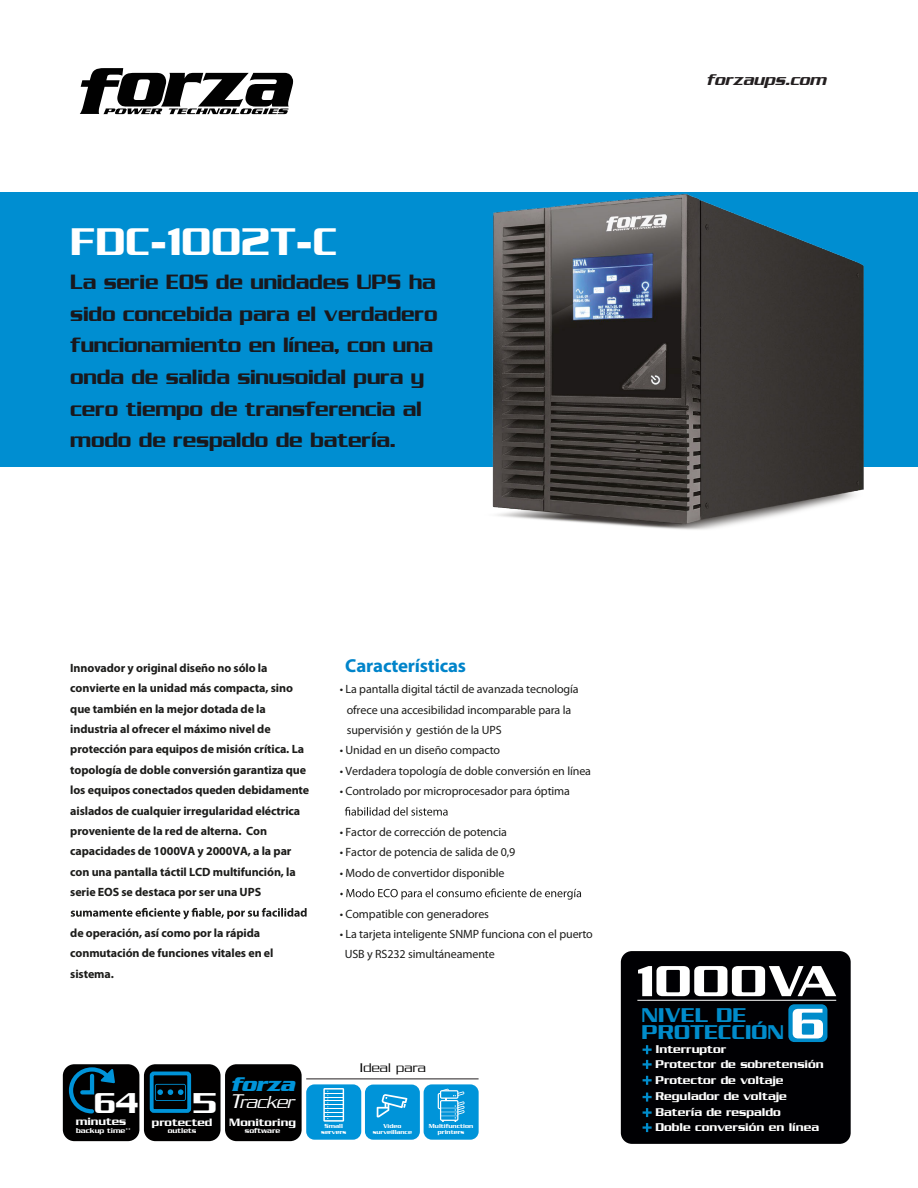
<style>
.page{position:relative;width:918px;height:1188px;background:#fff}
.page>*{position:absolute;margin:0;border:0;box-sizing:border-box;transform-origin:0 0}
.t1{font:47.1px "Serpentine Sans ICG";letter-spacing:-.005em;color:#fff;scale:1.11 1}
.t2{font:41.85px "Serpentine Sans ICG";letter-spacing:-.01em;color:#fff}
.t3{font:31.2px "Serpentine Sans ICG";color:#fff}
.t4{font:31.2px "Serpentine Sans ICG";color:#fff;scale:1.13 1}
.t5{font:22.5px/31.7px "Serpentine Sans ICG";letter-spacing:-.01em;color:#19181d;scale:.95 1}
.t6{font:21.6px/17px "Serpentine Sans ICG";letter-spacing:-.01em;color:#008ccb;scale:1.06 1}
.t7{font:italic 700 21.45px "Serpentine";letter-spacing:-.02em;color:#0094d9}
.t8{font:700 18.9px "Myriad Pro";letter-spacing:-.01em;color:#0084ca}
.t9{font:italic 300 18.9px "Serpentine";letter-spacing:-.02em;color:#fff}
.t10{font:italic 16.8px "Serpentine Sans ICG";color:#231f20}
.t11{font:300 13.5px "Serpentine";letter-spacing:.02em;color:#000}
.t12{font:500 12.15px/14.5px "Serpentine";color:#fff}
.t13{font:700 12px/20.4px "Myriad Pro";letter-spacing:-.01em;color:#1d1d1b}
.t14{font:12px/20.4px "Myriad Pro";letter-spacing:-.01em;color:#1d1d1b}
.t15{font:500 11.55px "Serpentine";color:#fff}
.t16{font:500 7.65px "Serpentine";color:#fff}
.t17{font:500 7.5px "Serpentine";color:#fff}
.t18{font:500 6.3px/5.7px "Serpentine";color:#fff;text-align:center}
.t19{font:500 4.5px "Serpentine";color:#fff}
.s1{font-size:21.45px}
</style>
<div class="page">
<div style="left:0;top:192px;width:918px;height:275px;background:#008ed1"></div>
<svg style="left:80px;top:68px;width:213px;height:46px"></svg>
<svg style="left:71px;top:908px;width:236px;height:11px"></svg>
<svg style="left:345px;top:807px;width:103px;height:9px"></svg>
<svg style="left:340px;top:888px;width:241px;height:12px"></svg>
<div style="left:621px;top:951px;width:230px;height:193px;background:#000003;border-radius:11px"></div>
<svg style="left:788px;top:1004px;width:39px;height:38px"></svg>
<svg style="left:643px;top:1123px;width:9px;height:9px"></svg>
<svg style="left:643px;top:1045px;width:9px;height:9px"></svg>
<svg style="left:643px;top:1060px;width:9px;height:9px"></svg>
<svg style="left:643px;top:1076px;width:9px;height:9px"></svg>
<svg style="left:643px;top:1093px;width:9px;height:9px"></svg>
<svg style="left:643px;top:1108px;width:9px;height:9px"></svg>
<hr style="left:637px;top:1000px;width:199px;height:1px;background:#fff">
<svg style="left:793px;top:1009px;width:30px;height:29px"></svg>
<div style="left:144px;top:1064px;width:77px;height:77px;background:#010000;border-radius:11px"></div>
<hr style="left:306px;top:1079px;width:173px;height:1px;background:#231f20">
<div style="left:225px;top:1064px;width:77px;height:77px;background:#010000;border-radius:11px"></div>
<div style="left:306px;top:1084px;width:55px;height:56px;background:#0094d9;border-radius:8px"></div>
<svg style="left:323px;top:1088px;width:21px;height:34px"></svg>
<div style="left:365px;top:1085px;width:55px;height:55px;background:#0094d9;border-radius:8px"></div>
<svg style="left:377px;top:1094px;width:30px;height:23px"></svg>
<div style="left:424px;top:1084px;width:55px;height:56px;background:#0094d9;border-radius:8px"></div>
<svg style="left:438px;top:1089px;width:27px;height:33px"></svg>
<div style="left:150px;top:1072px;width:41px;height:41px;border:4px solid #0094d9;border-radius:2px"></div>
<svg style="left:155px;top:1084px;width:31px;height:17px"></svg>
<div style="left:63px;top:1064px;width:76px;height:77px;background:#010000;border-radius:11px"></div>
<svg style="left:67px;top:1065px;width:48px;height:49px"></svg>
<img style="left:492px;top:193px;width:372px;height:337px">
<h2 class="t2" style="left:70px;top:218px;width:269px">FDC-1002T-C</h2>
<h3 class="t5" style="left:70px;top:266px;width:388px">La serie EOS de unidades UPS ha sido concebida para el verdadero funcionamiento en línea, con una onda de salida sinusoidal pura y cero tiempo de transferencia al modo de respaldo de batería.</h3>
<h3 class="t10" style="left:706px;top:70px;width:122px">forzaups.com</h3>
<p class="t13" style="left:70px;top:657px;width:199px">Innovador y original diseño no sólo la</p>
<h3 class="t8" style="left:345px;top:653px;width:122px">Características</h3>
<p class="t13" style="left:70px;top:678px;width:241px">convierte en la unidad más compacta, sino que también en la mejor dotada de la industria al ofrecer el máximo nivel de protección para equipos de misión crítica. La topología de doble conversión garantiza que los equipos conectados queden debidamente aislados de cualquier irregularidad eléctrica proveniente de la red de alterna. Con capacidades de 1000VA y 2000VA, a la par con una pantalla táctil LCD multifunción, la serie EOS se destaca por ser una UPS</p>
<p class="t13" style="left:70px;top:922px;width:205px">de operación, así como por la rápida conmutación de funciones vitales en el sistema.</p>
<p class="t14" style="left:347px;top:679px;width:234px;text-indent:-7px">• La pantalla digital táctil de avanzada tecnología ofrece una accesibilidad incomparable para la supervisión y gestión de la UPS</p>
<p class="t14" style="left:340px;top:740px;width:162px">• Unidad en un diseño compacto</p>
<p class="t14" style="left:340px;top:760px;width:253px">• Verdadera topología de doble conversión en línea</p>
<p class="t14" style="left:340px;top:781px;width:232px">• Controlado por microprocesador para óptima</p>
<p class="t14" style="left:340px;top:822px;width:169px">• Factor de corrección de potencia</p>
<p class="t14" style="left:340px;top:842px;width:177px">• Factor de potencia de salida de 0,9</p>
<p class="t14" style="left:340px;top:862px;width:166px">• Modo de convertidor disponible</p>
<p class="t14" style="left:340px;top:903px;width:151px">• Compatible con generadores</p>
<p class="t14" style="left:345px;top:924px;width:250px;text-indent:-5px">• La tarjeta inteligente SNMP funciona con el puerto<br>USB y RS232 simultáneamente</p>
<p class="t11" style="left:360px;top:1060px;width:68px">Ideal para</p>
<h3 class="t7" style="left:231px;top:1072px;width:66px">forza</h3>
<h3 class="t9" style="left:230px;top:1091px;width:65px"><span class="s1">T</span>racker</h3>
<h3 class="t3" style="left:94px;top:1086px;width:47px">64</h3>
<h3 class="t4" style="left:192px;top:1086px;width:24px">5</h3>
<p class="t15" style="left:152px;top:1116px;width:62px">protected</p>
<p class="t16" style="left:168px;top:1126px;width:30px">outlets</p>
<p class="t15" style="left:76px;top:1115px;width:52px">minutes</p>
<p class="t15" style="left:229px;top:1116px;width:68px">Monitoring</p>
<p class="t16" style="left:245px;top:1126px;width:37px">software</p>
<p class="t18" style="left:321px;top:1123px;width:26px">Small servers</p>
<p class="t18" style="left:373px;top:1123px;width:41px">Video surveillance</p>
<p class="t18" style="left:429px;top:1123px;width:46px">Multifunction</p>
<p class="t17" style="left:76px;top:1124px;width:6px">b</p>
<p class="t19" style="left:125px;top:1127px;width:7px">**</p>
<p class="t16" style="left:76px;top:1126px;width:51px">backup time</p>
<p class="t18" style="left:438px;top:1129px;width:28px">printers</p>
<h1 class="t1" style="left:636px;top:955px;width:184px">1000VA</h1>
<h3 class="t6" style="left:642px;top:1007px;width:136px">NIVEL DE<br>PROTECCIÓN</h3>
<p class="t12" style="left:655px;top:1042px;width:170px">Interruptor<br>Protector de sobretensión</p>
<p class="t12" style="left:655px;top:1072px;width:133px;line-height:16.2px">Protector de voltaje<br>Regulador de voltaje</p>
<p class="t12" style="left:655px;top:1120px;width:165px">Doble conversión en línea</p>
<p class="t12" style="left:655px;top:1105px;width:127px">Batería de respaldo</p>
</div>
